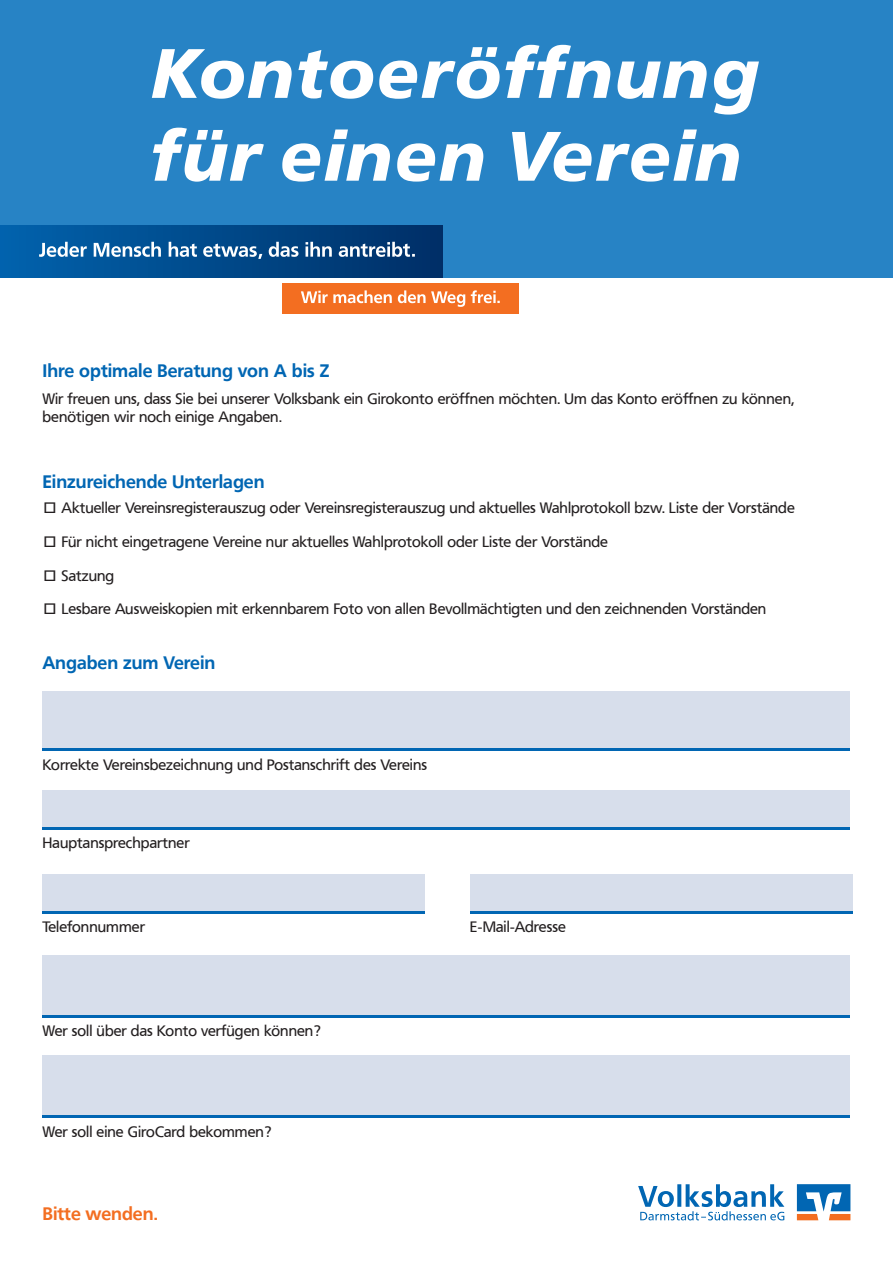
<style>
.page{position:relative;width:893px;height:1263px;background:#fff}
.page>*{position:absolute;margin:0;border:0;box-sizing:border-box;transform-origin:0 0}
.t1{font:italic 700 69px/82.8px "Frutiger VR";letter-spacing:.02em;color:#fff}
.t2{font:700 18px "Frutiger VR";color:#0166b3}
.t3{font:700 18px "Frutiger VR";color:#f36e21}
.t4{font:15px/18px "Frutiger VR";color:#231f20}
</style>
<div class="page">
<div style="left:0;top:0;width:893px;height:277px;background:#2783c5"></div>
<div style="left:0;top:225px;width:442px;height:52px;background:linear-gradient(to right,#0163ad,#002f67)"></div>
<svg style="left:39px;top:242px;width:376px;height:17px;background:#4f80ad"></svg>
<div style="left:282px;top:283px;width:236px;height:30px;background:#f36e21"></div>
<svg style="left:301px;top:290px;width:199px;height:17px"></svg>
<svg style="left:797px;top:1184px;width:53px;height:36px"></svg>
<svg style="left:638px;top:1184px;width:146px;height:36px"></svg>
<div style="left:43px;top:691px;width:807px;height:59px;background:#d7deeb"></div>
<hr style="left:43px;top:827px;width:807px;height:3px;background:#0166b3">
<hr style="left:43px;top:911px;width:382px;height:3px;background:#0166b3">
<hr style="left:470px;top:911px;width:383px;height:3px;background:#0166b3">
<div style="left:43px;top:790px;width:807px;height:37px;background:#d7deeb"></div>
<div style="left:43px;top:874px;width:382px;height:37px;background:#d7deeb"></div>
<div style="left:470px;top:874px;width:383px;height:37px;background:#d7deeb"></div>
<hr style="left:43px;top:1015px;width:807px;height:3px;background:#0166b3">
<div style="left:43px;top:955px;width:807px;height:60px;background:#d7deeb"></div>
<hr style="left:43px;top:1115px;width:807px;height:3px;background:#0166b3">
<div style="left:43px;top:1056px;width:807px;height:59px;background:#d7deeb"></div>
<hr style="left:43px;top:748px;width:807px;height:3px;background:#0166b3">
<h1 class="t1" style="left:151px;top:33px;width:610px">Kontoeröffnung für einen Verein</h1>
<p class="t2" style="left:43px;top:360px;width:288px">Ihre optimale Beratung von A bis Z</p>
<p class="t4" style="left:43px;top:390px;width:753px">Wir freuen uns, dass Sie bei unserer Volksbank ein Girokonto eröffnen möchten. Um das Konto eröffnen zu können, benötigen wir noch einige Angaben.</p>
<p class="t2" style="left:43px;top:471px;width:224px">Einzureichende Unterlagen</p>
<p class="t4" style="left:43px;top:499px;width:754px">ª Aktueller Vereinsregisterauszug oder Vereinsregisterauszug und aktuelles Wahlprotokoll bzw. Liste der Vorstände</p>
<p class="t4" style="left:43px;top:533px;width:567px">ª Für nicht eingetragene Vereine nur aktuelles Wahlprotokoll oder Liste der Vorstände</p>
<p class="t4" style="left:43px;top:567px;width:73px">ª Satzung</p>
<p class="t4" style="left:43px;top:600px;width:725px">ª Lesbare Ausweiskopien mit erkennbarem Foto von allen Bevollmächtigten und den zeichnenden Vorständen</p>
<p class="t2" style="left:43px;top:652px;width:174px">Angaben zum Verein</p>
<p class="t4" style="left:43px;top:756px;width:386px">Korrekte Vereinsbezeichnung und Postanschrift des Vereins</p>
<p class="t4" style="left:43px;top:834px;width:149px">Hauptansprechpartner</p>
<p class="t4" style="left:43px;top:918px;width:104px">Telefonnummer</p>
<p class="t4" style="left:470px;top:918px;width:97px">E-Mail-Adresse</p>
<p class="t4" style="left:43px;top:1022px;width:280px">Wer soll über das Konto verfügen können?</p>
<p class="t4" style="left:43px;top:1122px;width:231px">Wer soll eine GiroCard bekommen?</p>
<p class="t3" style="left:43px;top:1203px;width:117px">Bitte wenden.</p>
</div>
